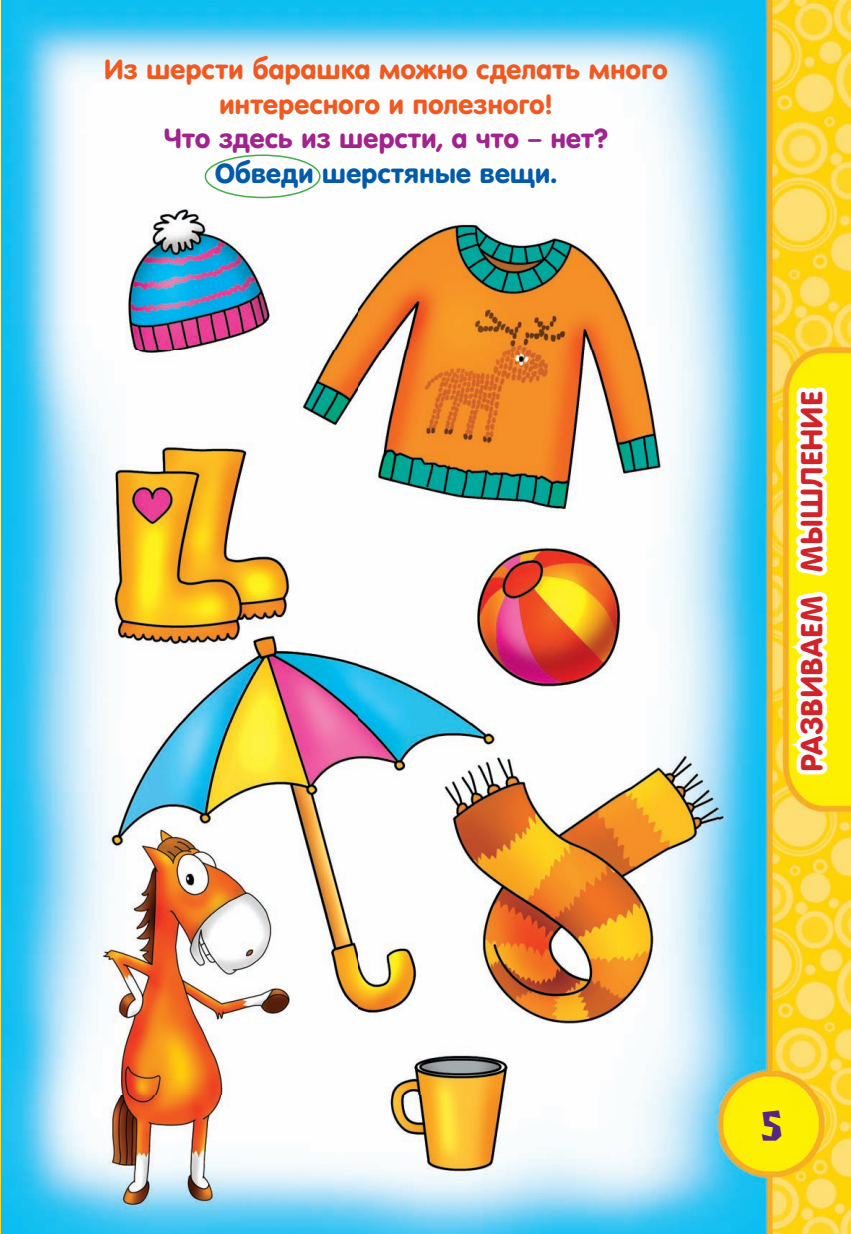
<style>
.page{position:relative;width:851px;height:1234px;background:#fff}
.page>*{position:absolute;margin:0;border:0;box-sizing:border-box;transform-origin:0 0}
.t1{font:33px "Rublik C";color:#552880}
.t2{font:30px "v Sans Rounded";letter-spacing:.005em;color:#d1232a}
.t3{font:27px/34.5px "v Sans Rounded";letter-spacing:-.01em;color:#f15921;text-align:center}
.s1{color:#a2238e}
.s2{color:#015aaa}
</style>
<div class="page">
<img style="left:0;top:0;width:850px;height:1233px">
<svg style="left:776px;top:587px;width:74px;height:191px"></svg>
<svg style="left:782px;top:382px;width:68px;height:199px"></svg>
<div style="left:205px;top:154px;width:115px;height:44px;border:2px solid #40ae49;border-radius:50%"></div>
<p class="t3" style="left:104px;top:52px;width:565px">Из шерсти барашка можно сделать много интересного и полезного!<br><span class="s1">Что здесь из шерсти, а что – нет?<br></span><span class="s2">Обведи шерстяные вещи.</span></p>
<p class="t2" style="left:791px;top:771px;width:382px;rotate:-90deg">РАЗВИВАЕМ МЫШЛЕНИЕ</p>
<p class="t1" style="left:760px;top:1110px;width:24px">5</p>
</div>
